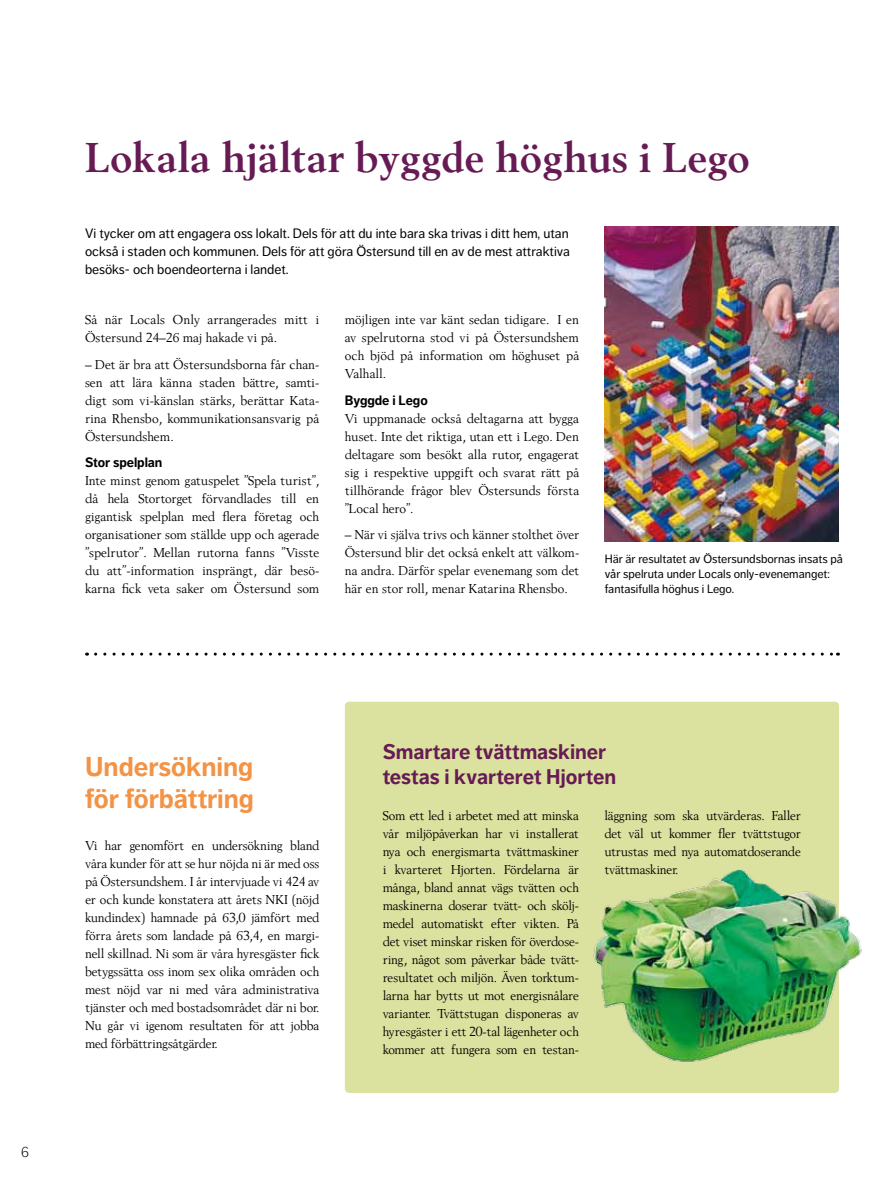
<style>
.page{position:relative;width:893px;height:1178px;background:#fff}
.page>*{position:absolute;margin:0;border:0;box-sizing:border-box;transform-origin:0 0}
.t1{font:700 43.5px "Berling";letter-spacing:-.015em;color:#671b54}
.t2{font:700 27px/32.4px "Dagny Pro";color:#f39345}
.t3{font:700 21px/25.2px "Dagny Pro";color:#671b54}
.t4{font:300 15px "Dagny Pro";color:#000}
.t5{font:13.5px/18px "Berling";letter-spacing:-.015em;color:#000;text-align:justify}
.t6{font:13.5px/18px "Dagny Pro";color:#000;text-align:justify}
.t7{font:700 13.5px "Dagny Pro";letter-spacing:-.005em;color:#000}
.t8{font:12px/15px "Dagny Pro";color:#000}
</style>
<div class="page">
<div style="left:345px;top:702px;width:494px;height:391px;background:#dbe19e;border-radius:4px"></div>
<svg style="left:96px;top:653px;width:742px;height:3px"></svg>
<img style="left:605px;top:227px;width:234px;height:315px">
<img style="left:593px;top:869px;width:269px;height:193px">
<h1 class="t1" style="left:85px;top:134px;width:667px">Lokala hjältar byggde höghus i Lego</h1>
<p class="t6" style="left:85px;top:224px;width:487px">Vi tycker om att engagera oss lokalt. Dels för att du inte bara ska trivas i ditt hem, utan också i staden och kommunen. Dels för att göra Östersund till en av de mest attraktiva besöks- och boendeorterna i landet.</p>
<p class="t5" style="left:85px;top:310px;width:236px">Så när Locals Only arrangerades mitt i<br>Östersund 24–26 maj hakade vi på.</p>
<p class="t5" style="left:85px;top:355px;width:236px">– Det är bra att Östersundsborna får chan&shy;sen att lära känna staden bättre, samti&shy;digt som vi-känslan stärks, berättar Kata&shy;rina Rhensbo, kommunikationsansvarig på Östersundshem.</p>
<p class="t7" style="left:85px;top:454px;width:79px">Stor spelplan</p>
<p class="t5" style="left:85px;top:471px;width:236px">Inte minst genom gatuspelet ”Spela turist”, då hela Stortorget förvandlades till en gigantisk spelplan med flera företag och organisationer som ställde upp och agerade ”spelrutor”. Mellan rutorna fanns ”Visste du att”-information insprängt, där besö&shy;karna fick veta saker om Östersund som</p>
<p class="t5" style="left:345px;top:310px;width:236px">möjligen inte var känt sedan tidigare. I en av spelrutorna stod vi på Östersundshem och bjöd på information om höghuset på Valhall.</p>
<p class="t7" style="left:345px;top:392px;width:84px">Byggde i Lego</p>
<p class="t5" style="left:345px;top:409px;width:236px">Vi uppmanade också deltagarna att bygga huset. Inte det riktiga, utan ett i Lego. Den deltagare som besökt alla rutor, engagerat sig i respektive uppgift och svarat rätt på tillhörande frågor blev Östersunds första ”Local hero”.</p>
<p class="t5" style="left:345px;top:525px;width:236px">– När vi själva trivs och känner stolthet över Östersund blir det också enkelt att välkom&shy;na andra. Därför spelar evenemang som det här en stor roll, menar Katarina Rhensbo.</p>
<p class="t8" style="left:605px;top:552px;width:240px">Här är resultatet av Östersundsbornas insats på vår spelruta under Locals only-evenemanget: fantasifulla höghus i Lego.</p>
<p class="t4" style="left:21px;top:1143px;width:9px">6</p>
<h2 class="t2" style="left:85px;top:750px;width:170px">Undersökning för förbättring</h2>
<p class="t5" style="left:85px;top:836px;width:236px">Vi har genomfört en undersökning bland våra kunder för att se hur nöjda ni är med oss på Östersundshem. I år intervjuade vi 424 av er och kunde konstatera att årets NKI (nöjd kundindex) hamnade på 63,0 jämfört med förra årets som landade på 63,4, en margi&shy;nell skillnad. Ni som är våra hyresgäster fick betygssätta oss inom sex olika områden och mest nöjd var ni med våra administrativa tjänster och med bostadsområdet där ni bor.<br>Nu går vi igenom resultaten för att jobba med förbättringsåtgärder.</p>
<h3 class="t3" style="left:383px;top:739px;width:235px">Smartare tvättmaskiner testas i kvarteret Hjorten</h3>
<p class="t5" style="left:383px;top:806px;width:198px">Som ett led i arbetet med att minska vår miljöpåverkan har vi installerat nya och energismarta tvättmaskiner i kvarteret Hjorten. Fördelarna är många, bland annat vägs tvätten och maskinerna doserar tvätt- och skölj&shy;medel automatiskt efter vikten. På det viset minskar risken för överdose&shy;ring, något som påverkar både tvätt&shy;resultatet och miljön. Även torktum&shy;larna har bytts ut mot energisnålare varianter. Tvättstugan disponeras av hyresgäster i ett 20-tal lägenheter och kommer att fungera som en testan-</p>
<p class="t5" style="left:604px;top:806px;width:198px">läggning som ska utvärderas. Faller det väl ut kommer fler tvättstugor utrustas med nya automatdoserande tvättmaskiner.</p>
</div>
